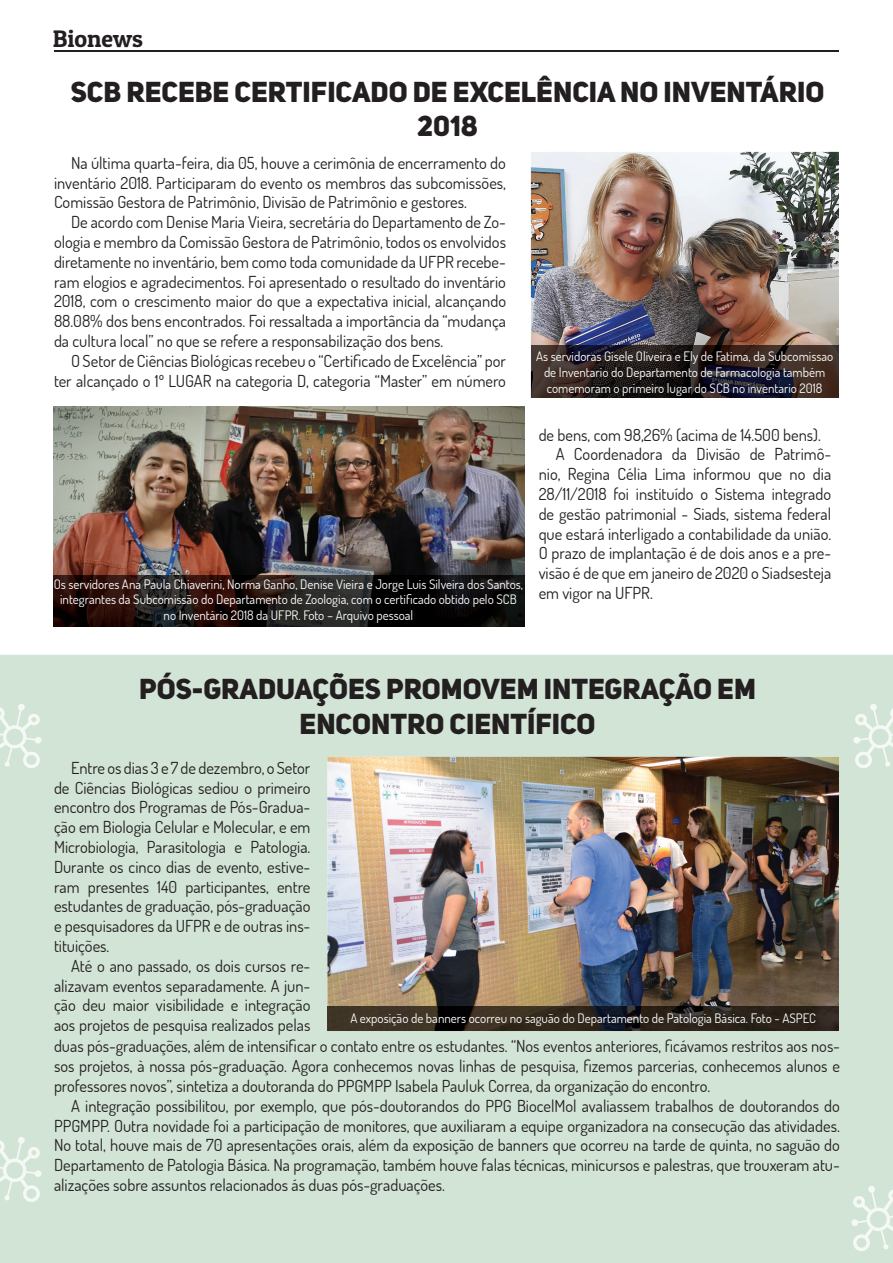
<style>
.page{position:relative;width:893px;height:1263px;background:#fff}
.page>*{position:absolute;margin:0;border:0;box-sizing:border-box;transform-origin:0 0}
.t1{font:28.5px/34.2px "Uni Sans Heavy CAPS";color:#231f20;text-align:center}
.t2{font:24px "Patua One";color:#231f20}
.t3{font:16.5px/19.8px "Dosis";color:#231f20;text-align:justify}
.t4{font:13.05px/15.6px "Dosis";color:#fff;text-align:center}
</style>
<div class="page">
<hr style="left:54px;top:51px;width:784px;height:1px;background:#231f20">
<img style="left:54px;top:407px;width:470px;height:168px">
<img style="left:531px;top:152px;width:308px;height:246px">
<div style="left:0;top:655px;width:893px;height:608px;background:#d2e4d6"></div>
<img style="left:0;top:1136px;width:50px;height:80px">
<img style="left:0;top:702px;width:50px;height:80px">
<img style="left:844px;top:702px;width:49px;height:80px">
<img style="left:843px;top:1185px;width:50px;height:78px">
<img style="left:327px;top:757px;width:512px;height:274px">
<img style="left:531px;top:346px;width:307px;height:52px">
<img style="left:327px;top:1007px;width:461px;height:23px">
<img style="left:788px;top:1007px;width:51px;height:23px">
<img style="left:54px;top:575px;width:470px;height:51px">
<h2 class="t2" style="left:53px;top:23px;width:92px">Bionews</h2>
<h1 class="t1" style="left:71px;top:74px;width:755px">SCB RECEBE CERTIFICADO DE EXCELÊNCIA NO INVENTÁRIO<br>2018</h1>
<p class="t3" style="left:54px;top:152px;width:454px;text-indent:17px">Na última quarta-feira, dia 05, houve a cerimônia de encerramento do inventário 2018. Participaram do evento os membros das subcomissões, Comissão Gestora de Patrimônio, Divisão de Patrimônio e gestores.</p>
<p class="t3" style="left:54px;top:212px;width:454px;text-indent:17px">De acordo com Denise Maria Vieira, secretária do Departamento de Zo&shy;ologia e membro da Comissão Gestora de Patrimônio, todos os envolvidos diretamente no inventário, bem como toda comunidade da UFPR recebe&shy;ram elogios e agradecimentos. Foi apresentado o resultado do inventário 2018, com o crescimento maior do que a expectativa inicial, alcançando 88.08% dos bens encontrados. Foi ressaltada a importância da “mudança da cultura local” no que se refere a responsabilização dos bens.</p>
<p class="t3" style="left:54px;top:350px;width:453px;text-align:right">O Setor de Ciências Biológicas recebeu o “Certificado de Excelência” por ter alcançado o 1º LUGAR na categoria D, categoria “Master” em número</p>
<p class="t4" style="left:54px;top:576px;width:471px">Os servidores Ana Paula Chiaverini, Norma Ganho, Denise Vieira e Jorge Luis Silveira dos Santos, integrantes da Subcomissão do Departamento de Zoologia, com o certificado obtido pelo SCB no Inventário 2018 da UFPR. Foto – Arquivo pessoal</p>
<p class="t4" style="left:536px;top:349px;width:299px">As servidoras Gisele Oliveira e Ely de Fatima, da Subcomissao de Inventario do Departamento de Farmacologia também comemoram o primeiro lugar do SCB no inventario 2018</p>
<p class="t3" style="left:539px;top:424px;width:284px">de bens, com 98,26% (acima de 14.500 bens).</p>
<p class="t3" style="left:556px;top:444px;width:277px">A Coordenadora da Divisão de Patrimô-</p>
<p class="t3" style="left:539px;top:464px;width:294px">nio, Regina Célia Lima informou que no dia</p>
<p class="t3" style="left:539px;top:484px;width:294px">28/11/2018 foi instituído o Sistema integrado</p>
<p class="t3" style="left:539px;top:503px;width:294px">de gestão patrimonial - Siads, sistema federal</p>
<p class="t3" style="left:539px;top:523px;width:294px">que estará interligado a contabilidade da união.</p>
<p class="t3" style="left:539px;top:543px;width:294px">O prazo de implantação é de dois anos e a pre-</p>
<p class="t3" style="left:539px;top:563px;width:294px">visão é de que em janeiro de 2020 o Siadsesteja</p>
<p class="t3" style="left:539px;top:583px;width:116px">em vigor na UFPR.</p>
<h1 class="t1" style="left:139px;top:672px;width:618px">PÓS-GRADUAÇÕES PROMOVEM INTEGRAÇÃO EM<br>ENCONTRO CIENTÍFICO</h1>
<p class="t3" style="left:54px;top:757px;width:258px;text-indent:17px">Entre os dias 3 e 7 de dezembro, o Setor de Ciências Biológicas sediou o primeiro encontro dos Programas de Pós-Gradua&shy;ção em Biologia Celular e Molecular, e em Microbiologia, Parasitologia e Patologia.<br>Durante os cinco dias de evento, estive&shy;ram presentes 140 participantes, entre estudantes de graduação, pós-graduação e pesquisadores da UFPR e de outras ins&shy;tituições.</p>
<p class="t3" style="left:54px;top:955px;width:787px;text-align:left;text-indent:17px">Até o ano passado, os dois cursos re-<br>alizavam eventos separadamente. A jun-<br>ção deu maior visibilidade e integração<br>aos projetos de pesquisa realizados pelas<br>duas pós-graduações, além de intensificar o contato entre os estudantes. “Nos eventos anteriores, ficávamos restritos aos nos&shy;sos projetos, à nossa pós-graduação. Agora conhecemos novas linhas de pesquisa, fizemos parcerias, conhecemos alunos e professores novos”, sintetiza a doutoranda do PPGMPP Isabela Pauluk Correa, da organização do encontro.</p>
<p class="t3" style="left:54px;top:1095px;width:787px;text-indent:17px">A integração possibilitou, por exemplo, que pós-doutorandos do PPG BiocelMol avaliassem trabalhos de doutorandos do PPGMPP. Outra novidade foi a participação de monitores, que auxiliaram a equipe organizadora na consecução das atividades.<br>No total, houve mais de 70 apresentações orais, além da exposição de banners que ocorreu na tarde de quinta, no saguão do Departamento de Patologia Básica. Na programação, também houve falas técnicas, minicursos e palestras, que trouxeram atu&shy;alizações sobre assuntos relacionados ás duas pós-graduações.</p>
<p class="t4" style="left:350px;top:1009px;width:467px">A exposição de banners ocorreu no saguão do Departamento de Patologia Básica. Foto - ASPEC</p>
</div>
